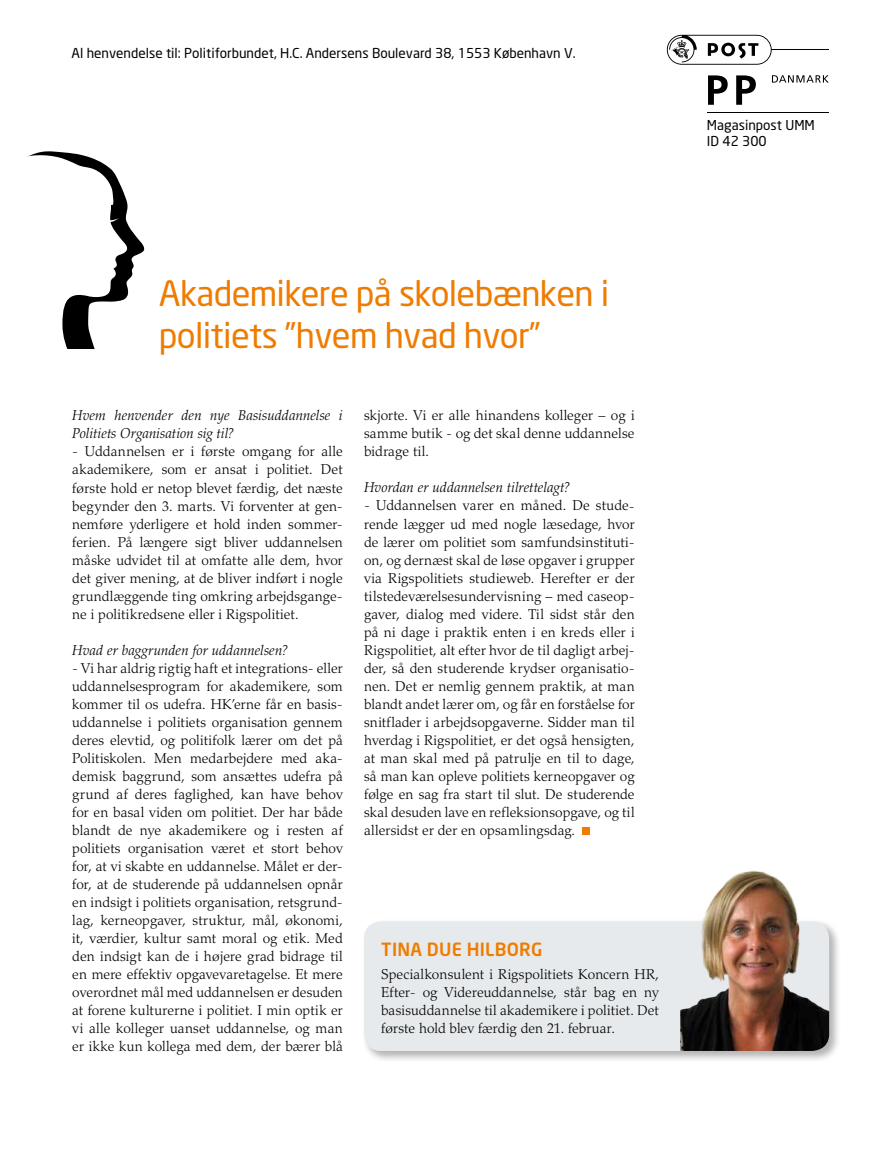
<style>
.page{position:relative;width:893px;height:1149px;background:#fff}
.page>*{position:absolute;margin:0;border:0;box-sizing:border-box;transform-origin:0 0}
.t1{font:34.5px/42px "Neo Sans";letter-spacing:-.02em;color:#ef7c00}
.t2{font:500 18px "Neo Sans";letter-spacing:.005em;color:#ef7c00}
.t3{font:300 14.25px/18px "Palatino LT Std";letter-spacing:.005em;color:#000;text-align:justify}
.t4{font:italic 300 14.25px/18px "Palatino LT Std";letter-spacing:.01em;color:#000}
.t5{font:13.5px/16.2px "Neo Sans";color:#000}
</style>
<div class="page">
<svg style="left:772px;top:75px;width:57px;height:8px"></svg>
<hr style="left:771px;top:49px;width:58px;height:1px;background:#000">
<hr style="left:708px;top:112px;width:121px;height:1px;background:#000">
<svg style="left:708px;top:75px;width:20px;height:30px"></svg>
<svg style="left:736px;top:75px;width:20px;height:30px"></svg>
<svg style="left:667px;top:35px;width:105px;height:30px"></svg>
<div style="left:583px;top:827px;width:7px;height:7px;background:#ef7c00"></div>
<svg style="left:27px;top:151px;width:118px;height:197px"></svg>
<div style="left:361px;top:918px;width:480px;height:144px;background:#000;opacity:.3"></div>
<div style="left:364px;top:921px;width:465px;height:129px;background:#e7eaec;border-radius:17px"></div>
<img style="left:680px;top:870px;width:149px;height:180px">
<p class="t5" style="left:72px;top:45px;width:506px">Al henvendelse til: Politiforbundet, H.C. Andersens Boulevard 38, 1553 København V.</p>
<p class="t5" style="left:707px;top:117px;width:109px">Magasinpost UMM<br>ID 42 300</p>
<h1 class="t1" style="left:159px;top:272px;width:452px">Akademikere på skolebænken i politiets ”hvem hvad hvor”</h1>
<p class="t4" style="left:72px;top:407px;width:272px">Hvem henvender den nye Basisuddannelse i<br>Politiets Organisation sig til?</p>
<p class="t3" style="left:72px;top:442px;width:272px">- Uddannelsen er i første omgang for alle akademikere, som er ansat i politiet. Det første hold er netop blevet færdig, det næste begynder den 3. marts. Vi forventer at gen&shy;nemføre yderligere et hold inden sommer&shy;ferien. På længere sigt bliver uddannelsen måske udvidet til at omfatte alle dem, hvor det giver mening, at de bliver indført i nogle grundlæggende ting omkring arbejdsgange&shy;ne i politikredsene eller i Rigspolitiet.</p>
<p class="t4" style="left:72px;top:641px;width:217px">Hvad er baggrunden for uddannelsen?</p>
<p class="t3" style="left:72px;top:658px;width:272px">- Vi har aldrig rigtig haft et integrations- eller uddannelsesprogram for akademikere, som kommer til os udefra. HK’erne får en basis&shy;uddannelse i politiets organisation gennem deres elevtid, og politifolk lærer om det på Politiskolen. Men medarbejdere med aka&shy;demisk baggrund, som ansættes udefra på grund af deres faglighed, kan have behov for en basal viden om politiet. Der har både blandt de nye akademikere og i resten af politiets organisation været et stort behov for, at vi skabte en uddannelse. Målet er der&shy;for, at de studerende på uddannelsen opnår en indsigt i politiets organisation, retsgrund&shy;lag, kerneopgaver, struktur, mål, økonomi, it, værdier, kultur samt moral og etik. Med den indsigt kan de i højere grad bidrage til en mere effektiv opgavevaretagelse. Et mere overordnet mål med uddannelsen er desuden at forene kulturerne i politiet. I min optik er vi alle kolleger uanset uddannelse, og man er ikke kun kollega med dem, der bærer blå</p>
<p class="t3" style="left:364px;top:406px;width:272px">skjorte. Vi er alle hinandens kolleger – og i samme butik - og det skal denne uddannelse bidrage til.</p>
<p class="t4" style="left:364px;top:478px;width:207px">Hvordan er uddannelsen tilrettelagt?</p>
<p class="t3" style="left:364px;top:496px;width:272px">- Uddannelsen varer en måned. De stude&shy;rende lægger ud med nogle læsedage, hvor de lærer om politiet som samfundsinstituti&shy;on, og dernæst skal de løse opgaver i grupper via Rigspolitiets studieweb. Herefter er der tilstedeværelsesundervisning – med caseop&shy;gaver, dialog med videre. Til sidst står den på ni dage i praktik enten i en kreds eller i Rigspolitiet, alt efter hvor de til dagligt arbej&shy;der, så den studerende krydser organisatio&shy;nen. Det er nemlig gennem praktik, at man blandt andet lærer om, og får en forståelse for snitflader i arbejdsopgaverne. Sidder man til hverdag i Rigspolitiet, er det også hensigten, at man skal med på patrulje en til to dage, så man kan opleve politiets kerneopgaver og følge en sag fra start til slut. De studerende skal desuden lave en refleksionsopgave, og til allersidst er der en opsamlingsdag.</p>
<p class="t2" style="left:381px;top:938px;width:116px">TINA DUE HILBOR</p>
<p class="t2" style="left:531px;top:938px;width:13px">G</p>
<p class="t3" style="left:381px;top:964px;width:279px">Specialkonsulent i Rigspolitiets Koncern HR, Efter- og Videreuddannelse, står bag en ny basisuddannelse til akademikere i politiet. Det første hold blev færdig den 21. februar.</p>
</div>
